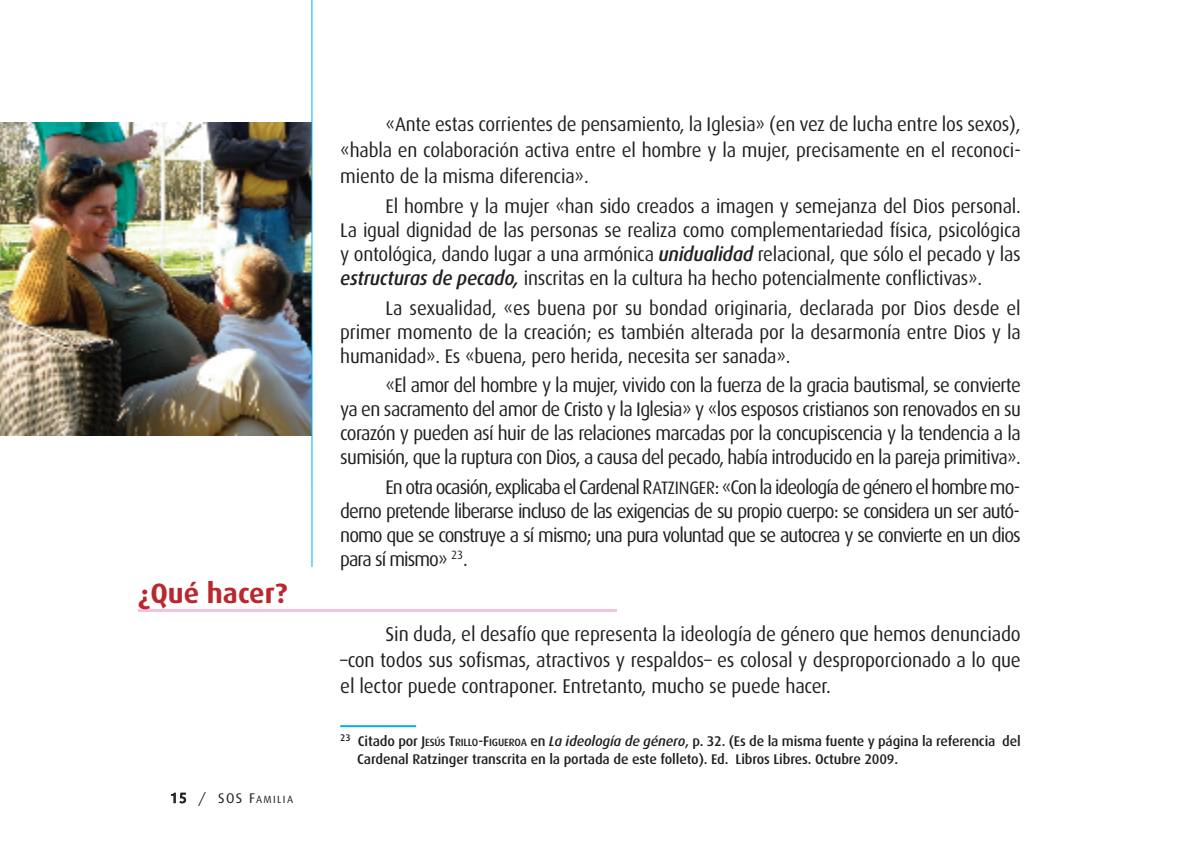
<style>
.page{position:relative;width:1191px;height:851px;background:#fff}
.page>*{position:absolute;margin:0;border:0;box-sizing:border-box;transform-origin:0 0}
.t1{font:700 28px "Dax";color:#b9282e}
.t2{font:20px/26px "Dax";letter-spacing:-.01em;color:#231f20;text-align:justify;scale:.95 1}
.t3{font:19.8px/24px "Dax";letter-spacing:-.015em;color:#231f20;text-align:justify;scale:.95 1}
.t4{font:500 14px/18px "Dax";letter-spacing:-.01em;color:#231f20}
.t5{font:14px "Dax";color:#231f20}
.s1{font-size:10.4px}
.s2{font-weight:500;font-style:italic}
.s3{font-size:20px}
.s4{font-size:18px}
.s5{font-style:italic}
</style>
<div class="page">
<img style="left:0;top:122px;width:311px;height:313px">
<hr style="left:340px;top:725px;width:76px;height:2px;background:#00aeef">
<hr style="left:138px;top:609px;width:202px;height:2px;background:#f7c1d9">
<hr style="left:340px;top:609px;width:277px;height:2px;background:#f7c1d9">
<hr style="left:311px;top:0;width:1px;height:567px;background:#00aeef">
<h1 class="t1" style="left:138px;top:581px;width:151px">¿Qué hacer?</h1>
<p class="t5" style="left:170px;top:792px;width:124px">15 / SOS F<span class="s1">AMILIA</span></p>
<p class="t3" style="left:340px;top:113px;width:718px;line-height:26px;text-indent:45px">«Ante estas corrientes de pensamiento, la Iglesia» (en vez de lucha entre los sexos), «habla en colaboración activa entre el hombre y la mujer, precisamente en el reconoci&shy;miento de la misma diferencia».</p>
<p class="t3" style="left:340px;top:195px;width:718px;text-indent:45px">El hombre y la mujer «han sido creados a imagen y semejanza del Dios personal.<br>La igual dignidad de las personas se realiza como complementariedad física, psicológica y ontológica, dando lugar a una armónica <span class="s2">unidualidad</span> relacional, que sólo el pecado y las <span class="s2">estructuras de pecado,</span> inscritas en la cultura ha hecho potencialmente conflictivas».</p>
<p class="t3" style="left:340px;top:297px;width:718px;text-indent:45px">La sexualidad, «es buena por su bondad originaria, declarada por Dios desde el primer momento de la creación; es también alterada por la desarmonía entre Dios y la humanidad». Es «buena, pero herida, necesita ser sanada».</p>
<p class="t3" style="left:340px;top:375px;width:718px;text-indent:45px">«El amor del hombre y la mujer, vivido con la fuerza de la gracia bautismal, se convierte ya en sacramento del amor de Cristo y la Iglesia» y «los esposos cristianos son renovados en su corazón y pueden así huir de las relaciones marcadas por la concupiscencia y la tendencia a la sumisión, que la ruptura con Dios, a causa del pecado, había introducido en la pareja primitiva».</p>
<p class="t3" style="left:340px;top:476px;width:718px;text-indent:45px">En otra ocasión, explicaba el Cardenal <span class="s3">R</span><span class="s4">ATZINGER</span>: «Con la ideología de género el hombre mo&shy;derno pretende liberarse incluso de las exigencias de su propio cuerpo: se considera un ser autó&shy;nomo que se construye a sí mismo; una pura voluntad que se autocrea y se convierte en un dios para sí mismo» <sup>23</sup>.</p>
<p class="t2" style="left:340px;top:622px;width:718px;text-indent:45px">Sin duda, el desafío que representa la ideología de género que hemos denunciado –con todos sus sofismas, atractivos y respaldos– es colosal y desproporcionado a lo que el lector puede contraponer. Entretanto, mucho se puede hacer.</p>
<p class="t4" style="left:357px;top:733px;width:665px;text-indent:-17px"><sup>23</sup> Citado por J<span class="s1">ESÚS</span> T<span class="s1">RILLO</span>-F<span class="s1">IGUEROA</span> en <span class="s5">La ideología de género</span>, p. 32. (Es de la misma fuente y página la referencia del<br>Cardenal Ratzinger transcrita en la portada de este folleto). Ed. Libros Libres. Octubre 2009.</p>
</div>
